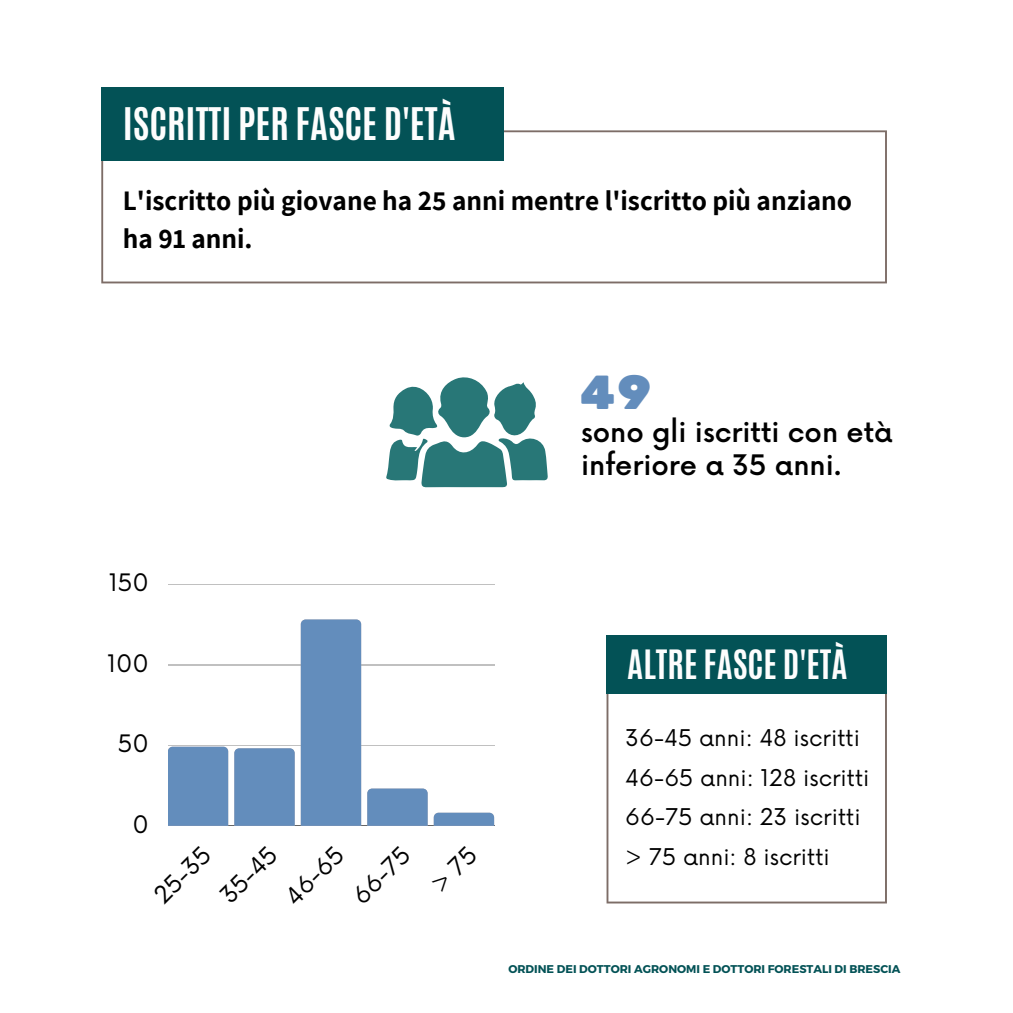
<style>
.page{position:relative;width:1013px;height:1013px;background:#fff}
.page>*{position:absolute;margin:0;border:0;box-sizing:border-box;transform-origin:0 0}
.t1{font:47.5px "Rubik One";color:#638dbc}
.t2{font:700 37.5px "Antonio";color:#fdfdfd}
.t3{font:700 33.75px "Antonio";color:#fdfdfd}
.t4{font:500 27.62px/32.8px "Now";color:#000}
.t5{font:700 27.5px/38.5px "Assistant";color:#000}
.t6{font:23.5px "Now";color:#000}
.t7{font:22.5px/39.4px "Now";color:#000}
.t8{font:700 11.25px "Montserrat";color:#035256}
</style>
<div class="page">
<svg style="left:606px;top:694px;width:281px;height:209px"></svg>
<div style="left:606px;top:636px;width:281px;height:58px;background:#035256"></div>
<hr style="left:168px;top:584px;width:326px;height:1px;background:#000">
<hr style="left:168px;top:664px;width:326px;height:1px;background:#000">
<hr style="left:168px;top:745px;width:326px;height:1px;background:#000">
<hr style="left:168px;top:825px;width:326px;height:1px;background:#000">
<div style="left:168px;top:746px;width:60px;height:79px;background:#638dbc"></div>
<svg style="left:234px;top:748px;width:61px;height:5px"></svg>
<div style="left:301px;top:619px;width:60px;height:206px;background:#638dbc"></div>
<svg style="left:367px;top:788px;width:60px;height:5px"></svg>
<svg style="left:434px;top:812px;width:60px;height:5px"></svg>
<svg style="left:101px;top:130px;width:785px;height:153px"></svg>
<div style="left:101px;top:87px;width:402px;height:73px;background:#035256"></div>
<svg style="left:386px;top:377px;width:162px;height:110px"></svg>
<h2 class="t2" style="left:123px;top:97px;width:334px">ISCRITTI PER FASCE D'ETÀ</h2>
<p class="t5" style="left:123px;top:180px;width:730px">L'iscritto più giovane ha 25 anni mentre l'iscritto più anziano ha 91 anni.</p>
<h1 class="t1" style="left:579px;top:364px;width:74px">49</h1>
<p class="t6" style="left:109px;top:569px;width:42px">150</p>
<p class="t6" style="left:107px;top:650px;width:43px">100</p>
<p class="t6" style="left:118px;top:730px;width:33px">50</p>
<p class="t6" style="left:133px;top:811px;width:18px">0</p>
<p class="t6" style="left:149px;top:890px;width:70px;rotate:-45deg">25-35</p>
<p class="t6" style="left:215px;top:890px;width:71px;rotate:-45deg">35-45</p>
<p class="t6" style="left:280px;top:891px;width:73px;rotate:-45deg">46-65</p>
<p class="t6" style="left:347px;top:890px;width:72px;rotate:-45deg">66-75</p>
<p class="t4" style="left:581px;top:418px;width:313px">sono gli iscritti con età inferiore a 35 anni.</p>
<h3 class="t3" style="left:627px;top:640px;width:222px">ALTRE FASCE D'ETÀ</h3>
<p class="t7" style="left:625px;top:719px;width:246px">36-45 anni: 48 iscritti<br>46-65 anni: 128 iscritti<br>66-75 anni: 23 iscritti &gt; 75 anni: 8 iscritti</p>
<p class="t8" style="left:508px;top:961px;width:393px">ORDINE DEI DOTTORI AGRONOMI E DOTTORI FORESTALI DI BRESCIA</p>
</div>
